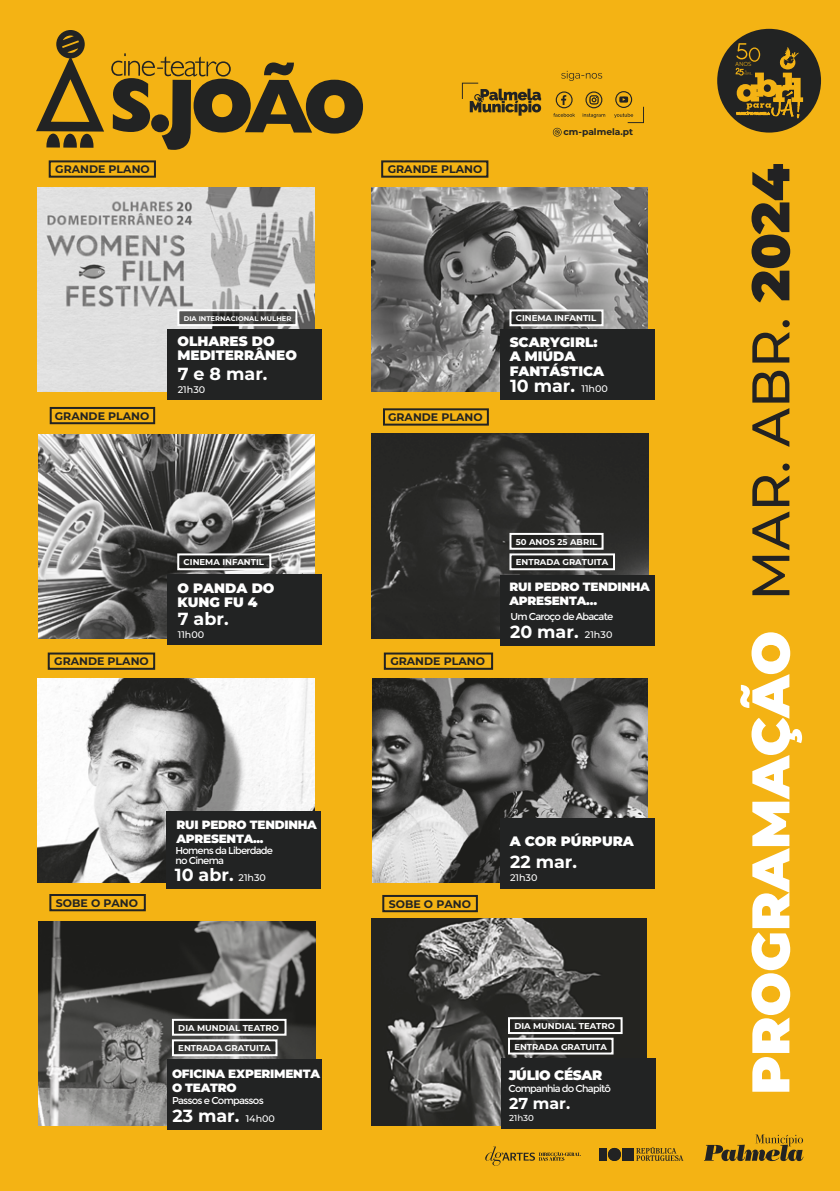
<style>
.page{position:relative;width:840px;height:1191px;background:#fff}
.page>*{position:absolute;margin:0;border:0;box-sizing:border-box;transform-origin:0 0}
.t1{font:900 52.8px "Montserrat";letter-spacing:-.005em;color:#fff}
.t2{font:700 17.6px "Montserrat";color:#fff}
.t3{font:700 15.8px "Montserrat";color:#fff}
.t4{font:900 13.6px/14.2px "Montserrat";color:#fff}
.t5{font:900 13.6px "Montserrat";letter-spacing:-.025em;color:#fff}
.t6{font:900 12px/14.2px "Montserrat";letter-spacing:-.02em;color:#fff}
.t7{font:700 11px "Montserrat";color:#222323}
.t8{font:10px/10px "Montserrat";letter-spacing:-.075em;color:#fff}
.t9{font:500 9.6px "Montserrat";color:#fff}
.t10{font:700 9.2px "Montserrat";color:#222323}
.t11{font:700 8.6px "Montserrat";color:#fff}
.t12{font:500 8.6px "Montserrat";color:#fff}
.t13{font:700 6.8px "Montserrat";color:#fff}
.t14{font:6px "Banda";color:#f4b314}
.s1{font-weight:500;font-size:9.6px}
.s2{font-weight:500;color:#222223}
.s3{color:#222223}
</style>
<div class="page">
<div style="left:0;top:0;width:839px;height:1191px;background:#f4b314"></div>
<div style="left:49px;top:894px;width:97px;height:17px;border:2px solid #222323"></div>
<div style="left:382px;top:895px;width:95px;height:17px;border:2px solid #222323"></div>
<div style="left:49px;top:160px;width:107px;height:18px;border:2px solid #222323"></div>
<img style="left:38px;top:434px;width:276px;height:204px">
<div style="left:50px;top:407px;width:105px;height:17px;border:2px solid #222323"></div>
<div style="left:168px;top:575px;width:154px;height:70px;background:#222323"></div>
<div style="left:383px;top:408px;width:105px;height:17px;border:2px solid #222323"></div>
<svg style="left:552px;top:128px;width:9px;height:9px"></svg>
<svg style="left:561px;top:71px;width:41px;height:10px"></svg>
<svg style="left:461px;top:83px;width:80px;height:33px"></svg>
<svg style="left:553px;top:91px;width:21px;height:26px"></svg>
<svg style="left:582px;top:91px;width:23px;height:27px"></svg>
<svg style="left:614px;top:91px;width:29px;height:32px"></svg>
<svg style="left:36px;top:30px;width:68px;height:118px"></svg>
<svg style="left:111px;top:53px;width:252px;height:97px"></svg>
<div style="left:381px;top:160px;width:107px;height:18px;border:2px solid #222323"></div>
<img style="left:371px;top:188px;width:276px;height:204px">
<img style="left:37px;top:188px;width:277px;height:204px">
<img style="left:372px;top:678px;width:275px;height:204px">
<img style="left:38px;top:678px;width:276px;height:204px">
<img style="left:371px;top:433px;width:277px;height:205px">
<img style="left:38px;top:921px;width:277px;height:204px">
<img style="left:371px;top:918px;width:275px;height:207px">
<div style="left:499px;top:329px;width:155px;height:70px;background:#222323"></div>
<div style="left:48px;top:652px;width:107px;height:18px;border:2px solid #222323"></div>
<div style="left:167px;top:811px;width:154px;height:77px;background:#222323"></div>
<div style="left:383px;top:652px;width:110px;height:18px;border:2px solid #222323"></div>
<div style="left:499px;top:818px;width:155px;height:70px;background:#222323"></div>
<div style="left:168px;top:329px;width:154px;height:70px;background:#222323"></div>
<div style="left:167px;top:1058px;width:155px;height:71px;background:#222323"></div>
<div style="left:501px;top:1058px;width:154px;height:71px;background:#222323"></div>
<div style="left:499px;top:575px;width:155px;height:70px;background:#222323"></div>
<svg style="left:704px;top:1134px;width:99px;height:27px"></svg>
<svg style="left:485px;top:1146px;width:95px;height:19px"></svg>
<div style="left:622px;top:1148px;width:11px;height:12px;background:#222323"></div>
<div style="left:598px;top:1148px;width:8px;height:12px;background:#222323"></div>
<div style="left:607px;top:1148px;width:13px;height:13px;background:#222323;border-radius:50%"></div>
<svg style="left:636px;top:1147px;width:47px;height:13px"></svg>
<div style="left:716px;top:29px;width:104px;height:104px;background:#222323;border-radius:50%"></div>
<svg style="left:735px;top:43px;width:67px;height:75px"></svg>
<svg style="left:180px;top:312px;width:114px;height:11px"></svg>
<div style="left:177px;top:309px;width:120px;height:17px;border:2px solid #fff"></div>
<svg style="left:512px;top:312px;width:88px;height:11px"></svg>
<div style="left:509px;top:309px;width:94px;height:17px;border:2px solid #fff"></div>
<svg style="left:180px;top:556px;width:88px;height:11px"></svg>
<div style="left:177px;top:553px;width:94px;height:17px;border:2px solid #fff"></div>
<div style="left:510px;top:554px;width:103px;height:15px;background:#1d1d1b"></div>
<div style="left:509px;top:553px;width:105px;height:17px;border:2px solid #fff"></div>
<svg style="left:512px;top:536px;width:88px;height:11px"></svg>
<div style="left:509px;top:533px;width:94px;height:17px;border:2px solid #fff"></div>
<svg style="left:175px;top:1042px;width:99px;height:11px"></svg>
<div style="left:172px;top:1039px;width:105px;height:17px;border:2px solid #fff"></div>
<svg style="left:175px;top:1021px;width:108px;height:11px"></svg>
<div style="left:172px;top:1018px;width:114px;height:17px;border:2px solid #fff"></div>
<svg style="left:510px;top:1040px;width:100px;height:11px"></svg>
<div style="left:507px;top:1037px;width:106px;height:17px;border:2px solid #fff"></div>
<div style="left:508px;top:1018px;width:113px;height:15px;background:#1d1d1b"></div>
<div style="left:507px;top:1017px;width:115px;height:17px;border:2px solid #fff"></div>
<p class="t7" style="left:55px;top:161px;width:96px">GRANDE PLANO</p>
<p class="t7" style="left:387px;top:161px;width:96px">GRANDE PLANO</p>
<p class="t10" style="left:563px;top:125px;width:71px">cm-palmela.pt</p>
<p class="t7" style="left:55px;top:408px;width:96px">GRANDE PLANO</p>
<p class="t13" style="left:184px;top:313px;width:109px">DIA INTERNACIONAL MULHER</p>
<p class="t11" style="left:515px;top:312px;width:82px">CINEMA INFANTIL</p>
<h3 class="t4" style="left:177px;top:333px;width:121px">OLHARES DO<br>MEDITERRÂNEO</h3>
<h2 class="t2" style="left:178px;top:361px;width:91px">7 e 8 mar.</h2>
<p class="t9" style="left:178px;top:383px;width:29px">21h30</p>
<p class="t7" style="left:388px;top:409px;width:96px">GRANDE PLANO</p>
<h3 class="t4" style="left:509px;top:334px;width:96px">SCARYGIRL:<br>A MIÚDA<br>FANTÁSTICA</h3>
<h2 class="t2" style="left:509px;top:373px;width:99px">10 mar. <span class="s1">11h00</span></h2>
<p class="t7" style="left:54px;top:653px;width:96px">GRANDE PLANO</p>
<p class="t11" style="left:515px;top:535px;width:83px">50 ANOS 25 ABRIL</p>
<p class="t11" style="left:183px;top:556px;width:82px">CINEMA INFANTIL</p>
<p class="t11" style="left:515px;top:556px;width:94px">ENTRADA GRATUITA</p>
<h3 class="t4" style="left:177px;top:579px;width:98px">O PANDA DO<br>KUNG FU 4</h3>
<h2 class="t2" style="left:178px;top:606px;width:52px">7 abr.</h2>
<p class="t9" style="left:178px;top:628px;width:28px">11h00</p>
<p class="t7" style="left:390px;top:653px;width:96px">GRANDE PLANO</p>
<h3 class="t6" style="left:509px;top:579px;width:142px">RUI PEDRO TENDINHA<br>APRESENTA…</h3>
<h2 class="t2" style="left:509px;top:619px;width:104px">20 mar. <span class="s1">21h30</span></h2>
<p class="t8" style="left:510px;top:611px;width:104px">Um Caroço de Abacate</p>
<h3 class="t6" style="left:176px;top:817px;width:142px">RUI PEDRO TENDINHA<br>APRESENTA...</h3>
<h2 class="t2" style="left:175px;top:862px;width:93px">10 abr. <span class="s1">21h30</span></h2>
<p class="t8" style="left:175px;top:845px;width:99px">Homens da Liberdade no Cinema</p>
<h3 class="t4" style="left:509px;top:833px;width:126px">A COR PÚRPURA</h3>
<h2 class="t2" style="left:509px;top:849px;width:68px">22 mar.</h2>
<p class="t9" style="left:509px;top:871px;width:29px">21h30</p>
<p class="t7" style="left:56px;top:895px;width:84px">SOBE O PANO</p>
<p class="t7" style="left:388px;top:896px;width:84px">SOBE O PANO</p>
<p class="t11" style="left:178px;top:1021px;width:102px">DIA MUNDIAL TEATRO</p>
<p class="t11" style="left:514px;top:1020px;width:102px">DIA MUNDIAL TEATRO</p>
<p class="t11" style="left:178px;top:1042px;width:94px">ENTRADA GRATUITA</p>
<p class="t11" style="left:514px;top:1040px;width:94px">ENTRADA GRATUITA</p>
<h3 class="t6" style="left:172px;top:1065px;width:149px">OFICINA EXPERIMENTA<br>O TEATRO</h3>
<h2 class="t2" style="left:172px;top:1103px;width:104px">23 mar. <span class="s1">14h00</span></h2>
<p class="t8" style="left:172px;top:1096px;width:93px">Passos e Compassos</p>
<h3 class="t5" style="left:508px;top:1064px;width:95px">JÚLIO CÉSAR</h3>
<h3 class="t3" style="left:509px;top:1092px;width:62px">27 mar.</h3>
<p class="t12" style="left:509px;top:1111px;width:26px">21h30</p>
<p class="t8" style="left:508px;top:1083px;width:104px">Companhia do Chapitô</p>
<p class="t14" style="left:734px;top:60px;width:18px">ANOS</p>
<h1 class="t1" style="left:730px;top:1094px;width:932px;rotate:-90deg">PROGRAMAÇÃO <span class="s2">MAR. ABR.</span> <span class="s3">2024</span></h1>
</div>
